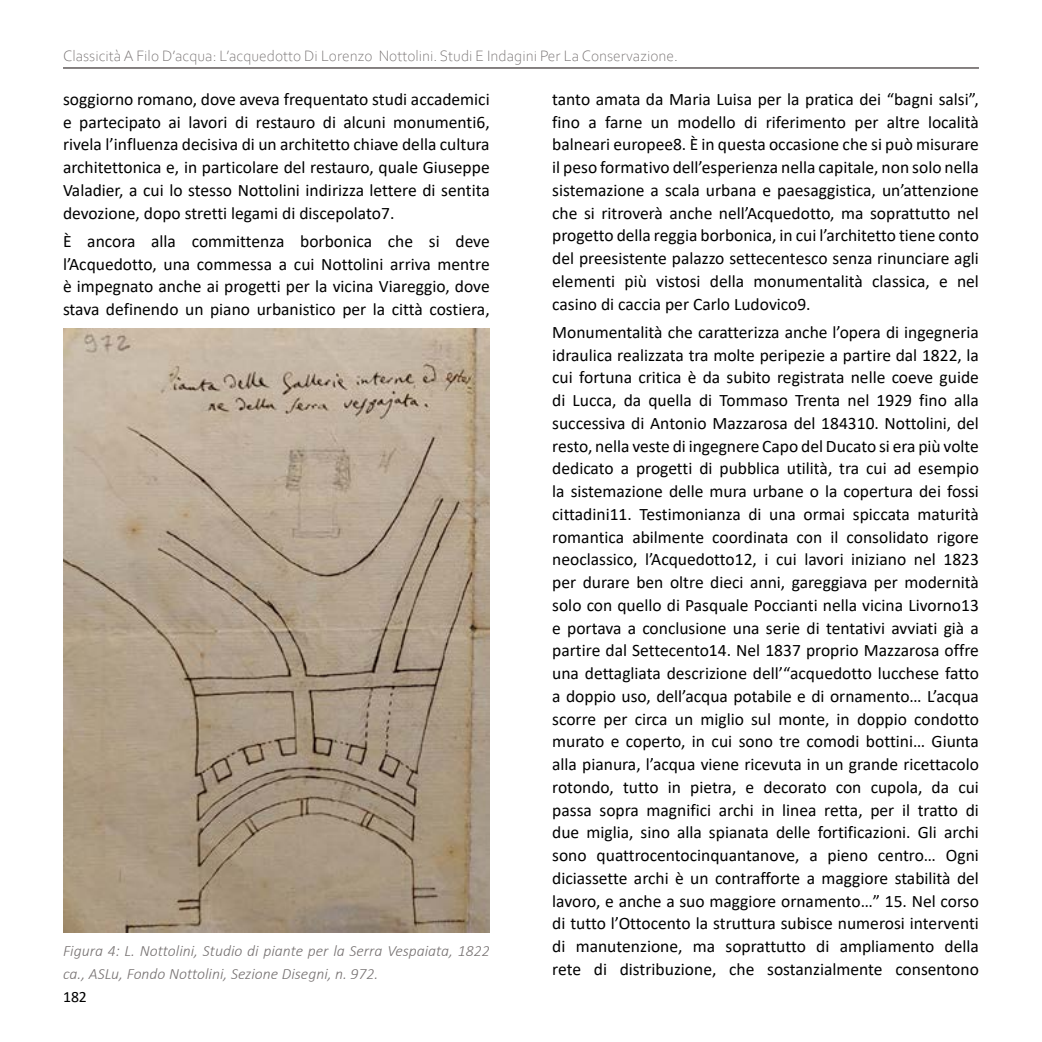
<style>
.page{position:relative;width:1042px;height:1042px;background:#fff}
.page>*{position:absolute;margin:0;border:0;box-sizing:border-box;transform-origin:0 0}
.t1{font:17.5px/22.8px "Calibri";color:#000;text-align:justify}
.Pie_fotos{font:italic 300 15.75px/22.8px "Calibri";color:#767171}
.Encabezado_izq{font:300 15.75px "Corbel";color:#767171}
.t2{font:15.75px "Calibri";color:#000}
</style>
<div class="page">
<hr style="left:63px;top:67px;width:916px;height:2px;background:#767171">
<img style="left:63px;top:329px;width:427px;height:603px">
<p class="Encabezado_izq" style="left:63px;top:46px;width:616px">Classicità A Filo D’acqua: L’acquedotto Di Lorenzo Nottolini. Studi E Indagini Per La Conservazione.</p>
<p class="t1" style="left:63px;top:87px;width:428px">soggiorno romano, dove aveva frequentato studi accademici e partecipato ai lavori di restauro di alcuni monumenti6, rivela l’influenza decisiva di un architetto chiave della cultura architettonica e, in particolare del restauro, quale Giuseppe Valadier, a cui lo stesso Nottolini indirizza lettere di sentita devozione, dopo stretti legami di discepolato7.</p>
<p class="t1" style="left:63px;top:229px;width:428px">È ancora alla committenza borbonica che si deve l’Acquedotto, una commessa a cui Nottolini arriva mentre è impegnato anche ai progetti per la vicina Viareggio, dove stava definendo un piano urbanistico per la città costiera,</p>
<p class="Pie_fotos" style="left:63px;top:939px;width:428px">Figura 4: L. Nottolini, Studio di piante per la Serra Vespaiata, 1822 ca., ASLu, Fondo Nottolini, Sezione Disegni, n. 972.</p>
<p class="t2" style="left:63px;top:986px;width:25px">182</p>
<p class="t1" style="left:552px;top:87px;width:428px">tanto amata da Maria Luisa per la pratica dei “bagni salsi”, fino a farne un modello di riferimento per altre località balneari europee8. È in questa occasione che si può misurare il peso formativo dell’esperienza nella capitale, non solo nella sistemazione a scala urbana e paesaggistica, un’attenzione che si ritroverà anche nell’Acquedotto, ma soprattutto nel progetto della reggia borbonica, in cui l’architetto tiene conto del preesistente palazzo settecentesco senza rinunciare agli elementi più vistosi della monumentalità classica, e nel casino di caccia per Carlo Ludovico9.</p>
<p class="t1" style="left:552px;top:320px;width:428px">Monumentalità che caratterizza anche l’opera di ingegneria idraulica realizzata tra molte peripezie a partire dal 1822, la cui fortuna critica è da subito registrata nelle coeve guide di Lucca, da quella di Tommaso Trenta nel 1929 fino alla successiva di Antonio Mazzarosa del 184310. Nottolini, del resto, nella veste di ingegnere Capo del Ducato si era più volte dedicato a progetti di pubblica utilità, tra cui ad esempio la sistemazione delle mura urbane o la copertura dei fossi cittadini11. Testimonianza di una ormai spiccata maturità romantica abilmente coordinata con il consolidato rigore neoclassico, l’Acquedotto12, i cui lavori iniziano nel 1823 per durare ben oltre dieci anni, gareggiava per modernità solo con quello di Pasquale Poccianti nella vicina Livorno13 e portava a conclusione una serie di tentativi avviati già a partire dal Settecento14. Nel 1837 proprio Mazzarosa offre una dettagliata descrizione dell’“acquedotto lucchese fatto a doppio uso, dell’acqua potabile e di ornamento… L’acqua scorre per circa un miglio sul monte, in doppio condotto murato e coperto, in cui sono tre comodi bottini… Giunta alla pianura, l’acqua viene ricevuta in un grande ricettacolo rotondo, tutto in pietra, e decorato con cupola, da cui passa sopra magnifici archi in linea retta, per il tratto di due miglia, sino alla spianata delle fortificazioni. Gli archi sono quattrocentocinquantanove, a pieno centro… Ogni diciassette archi è un contrafforte a maggiore stabilità del lavoro, e anche a suo maggiore ornamento…” 15. Nel corso di tutto l’Ottocento la struttura subisce numerosi interventi di manutenzione, ma soprattutto di ampliamento della rete di distribuzione, che sostanzialmente consentono</p>
</div>
